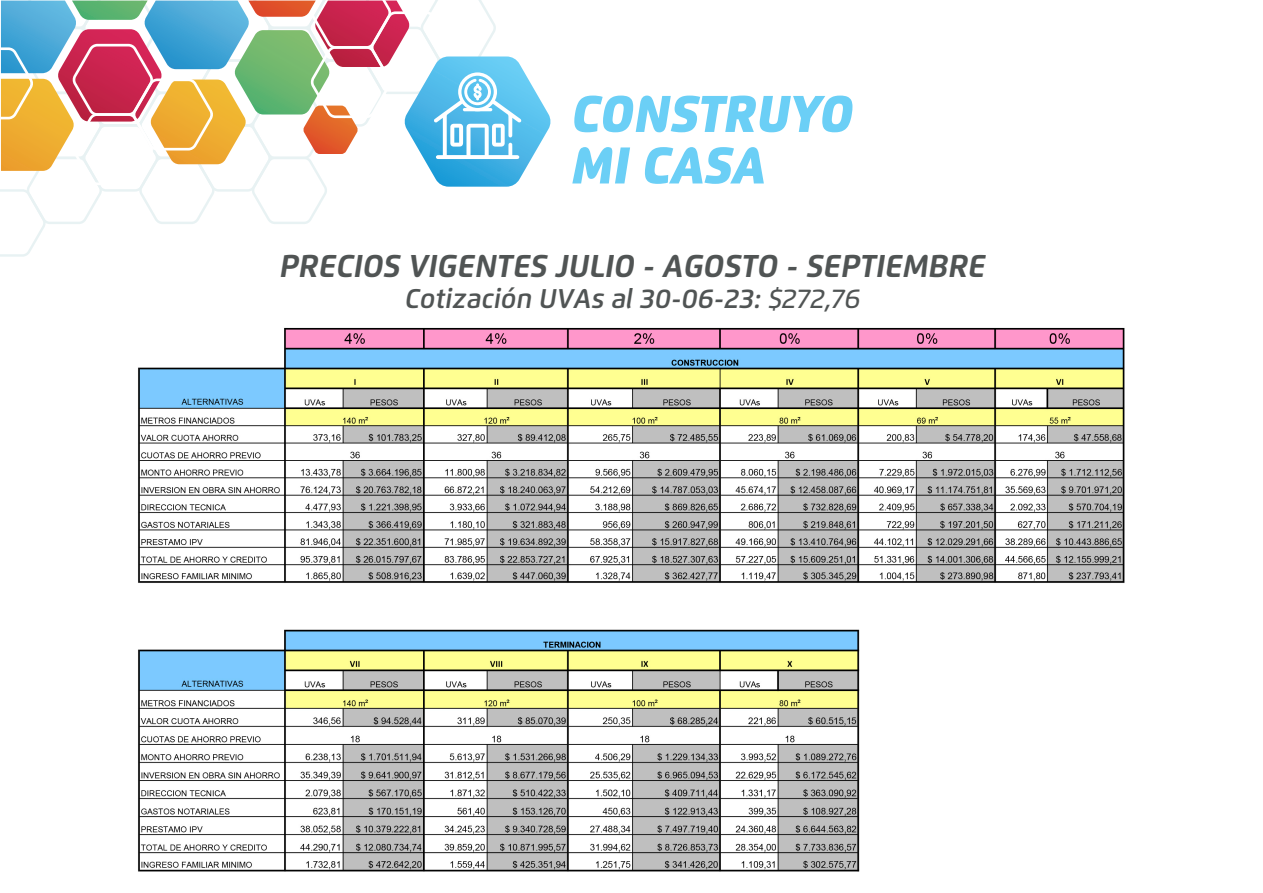
<style>
.page{position:relative;width:1263px;height:893px;background:#fff}
.page>*{position:absolute;margin:0;border:0;box-sizing:border-box;transform-origin:0 0}
.t1{font:italic 900 51.6px/51.6px "Flexo";letter-spacing:-.01em;color:#6bcff6}
.t2{font:italic 700 31.5px "Flexo";color:#505454}
.t3{font:italic 600 27px "Flexo";color:#505454}
.s1{font-weight:500}
</style>
<div class="page">
<img style="left:138px;top:327px;width:987px;height:545px">
<svg style="left:0;top:0;width:551px;height:257px"></svg>
<hr style="left:463px;top:108px;width:29px;height:3px;background:#fff;border-radius:2px">
<h1 class="t1" style="left:571px;top:88px;width:283px">CONSTRUYO<br>MI CASA</h1>
<p class="t2" style="left:280px;top:247px;width:707px">PRECIOS VIGENTES JULIO - AGOSTO - SEPTIEMBRE</p>
<p class="t3" style="left:405px;top:282px;width:457px">Cotización UVAs al 30-06-23: <span class="s1">$272,76</span></p>
</div>
